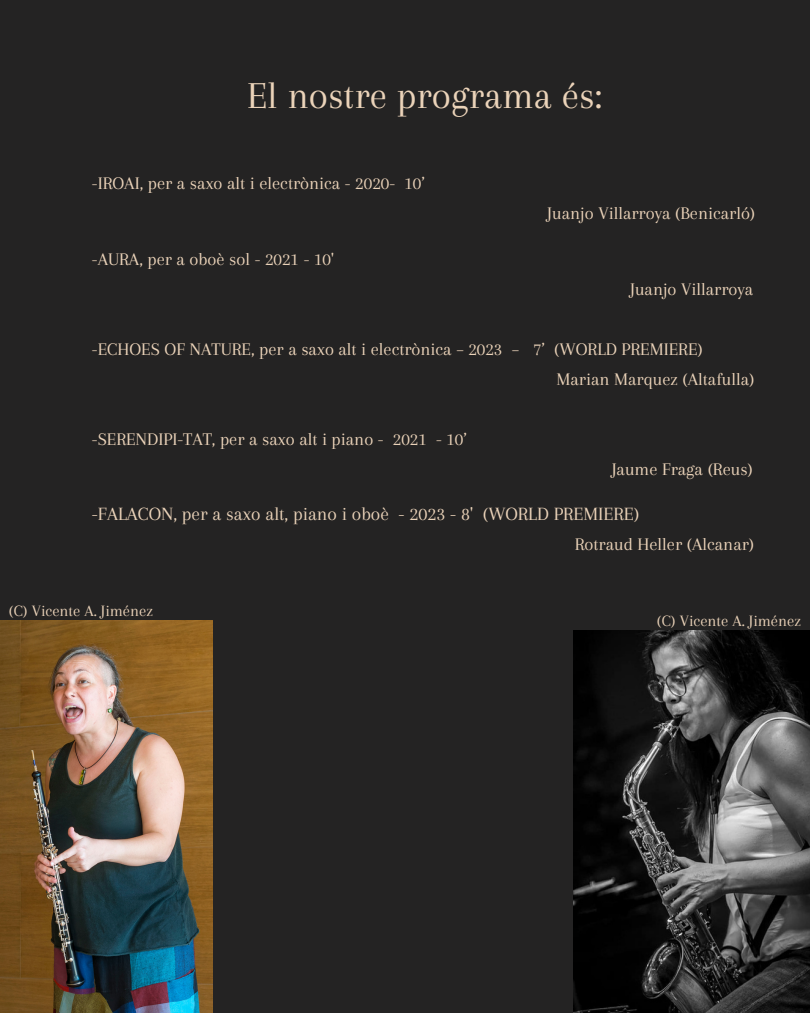
<style>
.page{position:relative;width:810px;height:1013px;background:#fff}
.page>*{position:absolute;margin:0;border:0;box-sizing:border-box;transform-origin:0 0}
.t1{font:39.4px "Arapey";color:#ebd3b9}
.t2{font:19.4px "Arapey";color:#ebd3b9}
.t3{font:18.4px "Arapey";color:#ebd3b9}
.t4{font:16.4px "Arapey";color:#ebd3b9}
</style>
<div class="page">
<div style="left:0;top:0;width:810px;height:1012px;background:#242323"></div>
<img style="left:573px;top:630px;width:237px;height:382px">
<img style="left:0;top:620px;width:213px;height:392px">
<p class="t1" style="left:247px;top:74px;width:357px">El nostre programa és:</p>
<p class="t3" style="left:92px;top:173px;width:334px">-IROAI, per a saxo alt i electrònica - 2020- 10’</p>
<p class="t3" style="left:92px;top:248px;width:243px">-AURA, per a oboè sol - 2021 - 10'</p>
<p class="t3" style="left:547px;top:203px;width:209px">Juanjo Villarroya (Benicarló)</p>
<p class="t3" style="left:630px;top:278px;width:125px">Juanjo Villarroya</p>
<p class="t3" style="left:92px;top:338px;width:612px">-ECHOES OF NATURE, per a saxo alt i electrònica – 2023 – 7’ (WORLD PREMIERE)</p>
<p class="t3" style="left:557px;top:368px;width:199px">Marian Marquez (Altafulla)</p>
<p class="t3" style="left:92px;top:428px;width:377px">-SERENDIPI-TAT, per a saxo alt i piano - 2021 - 10’</p>
<p class="t3" style="left:612px;top:458px;width:143px">Jaume Fraga (Reus)</p>
<p class="t2" style="left:92px;top:503px;width:549px">-FALACON, per a saxo alt, piano i oboè - 2023 - 8' (WORLD PREMIERE)</p>
<p class="t3" style="left:575px;top:534px;width:181px">Rotraud Heller (Alcanar)</p>
<p class="t4" style="left:9px;top:601px;width:146px">(C) Vicente A. Jiménez</p>
<p class="t4" style="left:657px;top:611px;width:146px">(C) Vicente A. Jiménez</p>
</div>
